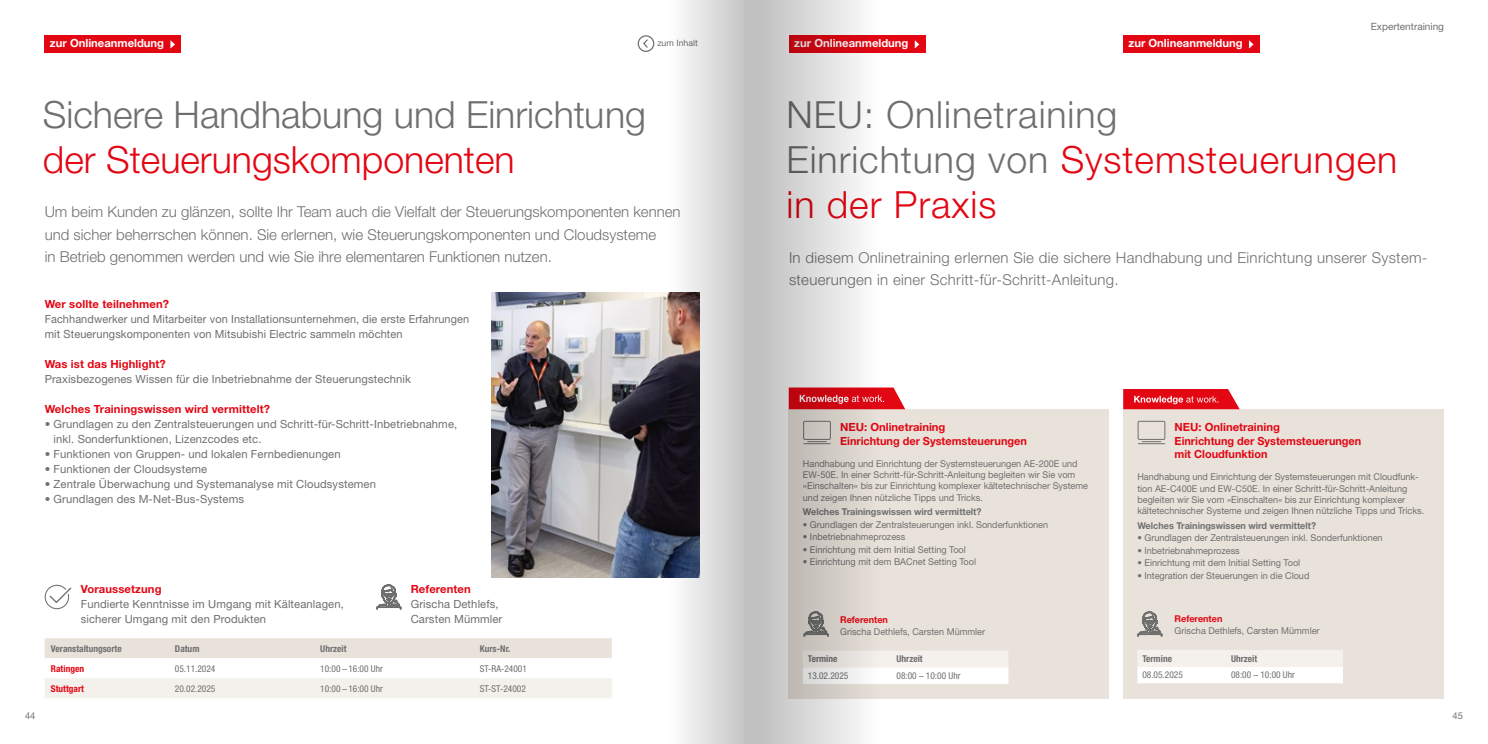
<style>
.page{position:relative;width:1488px;height:744px;background:#fff}
.page>*{position:absolute;margin:0;border:0;box-sizing:border-box;transform-origin:0 0}
.t1{font:300 37.5px/45px "Helvetica Neue LT Pro";letter-spacing:.025em;color:#706f6f}
.t2{font:300 37.5px "Helvetica Neue LT Pro";color:#706f6f}
.t3{font:300 37.5px "Helvetica Neue LT Pro";color:#e30613}
.t4{font:300 15px/22.5px "Helvetica Neue LT Pro";color:#706f6f}
.t5{font:300 15px/22.5px "Helvetica Neue LT Pro";letter-spacing:.02em;color:#706f6f}
.t6{font:11.25px/15px "Helvetica Neue LT Pro";letter-spacing:.01em;color:#706f6f}
.t7{font:700 11.25px/13.5px "Helvetica Neue LT Pro";color:#e30613}
.t8{font:700 11.25px "Helvetica Neue LT Pro";color:#fff}
.t9{font:10px "Helvetica Neue LT Pro";color:#706f6f}
.t10{font:9.38px/11.2px "Helvetica Neue LT Pro";color:#706f6f}
.t11{font:condensed 9.38px "Helvetica Neue LT Pro";color:#706f6f}
.t12{font:700 9.38px "Helvetica Neue LT Pro";color:#706f6f}
.t13{font:700 condensed 9.38px "Helvetica Neue LT Pro";color:#706f6f}
.t14{font:700 9.38px "Helvetica Neue LT Pro";color:#e30613}
.t15{font:700 condensed 9.38px "Helvetica Neue LT Pro";color:#e30613}
.t16{font:8.75px "Helvetica Neue LT Pro";color:#706f6f}
.s1{color:#e30613}
</style>
<div class="page">
<img style="left:491px;top:292px;width:96px;height:286px">
<svg style="left:377px;top:585px;width:24px;height:24px"></svg>
<svg style="left:45px;top:585px;width:26px;height:24px"></svg>
<svg style="left:45px;top:638px;width:542px;height:60px"></svg>
<div style="left:788px;top:409px;width:320px;height:289px;background:#e8e2da"></div>
<svg style="left:885px;top:651px;width:123px;height:33px;background:#f9f7f5"></svg>
<svg style="left:885px;top:387px;width:20px;height:22px"></svg>
<div style="left:1123px;top:409px;width:320px;height:289px;background:#e8e2da"></div>
<svg style="left:1137px;top:650px;width:206px;height:33px;background:#f9f7f5"></svg>
<svg style="left:1123px;top:389px;width:116px;height:20px;background:#e62732"></svg>
<div style="left:1137px;top:421px;width:28px;height:19px;border:1px solid #706f6f"></div>
<svg style="left:1138px;top:441px;width:26px;height:3px"></svg>
<svg style="left:1137px;top:612px;width:25px;height:24px"></svg>
<div style="left:45px;top:35px;width:136px;height:17px;background:#e30613"></div>
<svg style="left:170px;top:40px;width:5px;height:9px"></svg>
<div style="left:789px;top:35px;width:136px;height:17px;background:#e30613"></div>
<svg style="left:914px;top:40px;width:5px;height:9px"></svg>
<div style="left:1123px;top:35px;width:136px;height:17px;background:#e30613"></div>
<svg style="left:1249px;top:40px;width:4px;height:9px"></svg>
<svg style="left:587px;top:0;width:157px;height:744px"></svg>
<svg style="left:744px;top:0;width:141px;height:744px"></svg>
<p class="t8" style="left:50px;top:36px;width:116px">zur Onlineanmeldung</p>
<p class="t16" style="left:657px;top:38px;width:42px">zum Inhalt</p>
<p class="t8" style="left:794px;top:36px;width:116px">zur Onlineanmeldung</p>
<p class="t8" style="left:1128px;top:36px;width:116px">zur Onlineanmeldung</p>
<p class="t9" style="left:1370px;top:20px;width:75px">Expertentraining</p>
<h1 class="t2" style="left:43px;top:91px;width:604px">Sichere Handhabung und Einrichtung</h1>
<h1 class="t3" style="left:43px;top:136px;width:473px">der Steuerungskomponenten</h1>
<p class="t4" style="left:45px;top:200px;width:637px">Um beim Kunden zu glänzen, sollte Ihr Team auch die Vielfalt der Steuerungskomponenten kennen und sicher beherrschen können. Sie erlernen, wie Steuerungskomponenten und Cloudsysteme<br>in Betrieb genommen werden und wie Sie ihre elementaren Funktionen nutzen.</p>
<p class="t7" style="left:45px;top:296px;width:126px">Wer sollte teilnehmen?</p>
<p class="t6" style="left:45px;top:311px;width:426px">Fachhandwerker und Mitarbeiter von Installationsunternehmen, die erste Erfahrungen mit Steuerungskomponenten von Mitsubishi Electric sammeln möchten</p>
<p class="t7" style="left:45px;top:356px;width:123px">Was ist das Highlight?</p>
<p class="t6" style="left:45px;top:371px;width:368px">Praxisbezogenes Wissen für die Inbetriebnahme der Steuerungstechnik</p>
<p class="t7" style="left:45px;top:401px;width:227px">Welches Trainingswissen wird vermittelt?</p>
<p class="t6" style="left:54px;top:416px;width:405px;text-indent:-9px">• Grundlagen zu den Zentralsteuerungen und Schritt-für-Schritt-Inbetriebnahme, inkl. Sonderfunktionen, Lizenzcodes etc.</p>
<p class="t6" style="left:45px;top:446px;width:297px">• Funktionen von Gruppen- und lokalen Fernbedienungen</p>
<p class="t6" style="left:45px;top:461px;width:164px">• Funktionen der Cloudsysteme</p>
<p class="t6" style="left:45px;top:476px;width:333px">• Zentrale Überwachung und Systemanalyse mit Cloudsystemen</p>
<p class="t6" style="left:45px;top:491px;width:201px">• Grundlagen des M-Net-Bus-Systems</p>
<p class="t7" style="left:411px;top:582px;width:62px">Referenten</p>
<p class="t6" style="left:411px;top:596px;width:93px">Grischa Dethlefs,<br>Carsten Mümmler</p>
<p class="t7" style="left:81px;top:582px;width:82px">Voraussetzung</p>
<p class="t6" style="left:81px;top:596px;width:265px">Fundierte Kenntnisse im Umgang mit Kälteanlagen, sicherer Umgang mit den Produkten</p>
<p class="t13" style="left:51px;top:642px;width:72px">Veranstaltungsorte</p>
<p class="t13" style="left:175px;top:642px;width:26px">Datum</p>
<p class="t13" style="left:320px;top:642px;width:28px">Uhrzeit</p>
<p class="t13" style="left:480px;top:642px;width:32px">Kurs-Nr.</p>
<p class="t15" style="left:51px;top:662px;width:35px">Ratingen</p>
<p class="t11" style="left:175px;top:663px;width:42px">05.11.2024</p>
<p class="t11" style="left:320px;top:663px;width:64px">10:00 – 16:00 Uhr</p>
<p class="t11" style="left:480px;top:663px;width:49px">ST-RA-24001</p>
<p class="t15" style="left:51px;top:682px;width:34px">Stuttgart</p>
<p class="t11" style="left:175px;top:683px;width:42px">20.02.2025</p>
<p class="t11" style="left:320px;top:683px;width:64px">10:00 – 16:00 Uhr</p>
<p class="t11" style="left:480px;top:683px;width:48px">ST-ST-24002</p>
<h1 class="t1" style="left:786px;top:91px;width:612px">NEU: Onlinetraining<br>Einrichtung von <span class="s1">Systemsteuerungen in der Praxis</span></h1>
<h2 class="t5" style="left:789px;top:246px;width:640px">In diesem Onlinetraining erlernen Sie die sichere Handhabung und Einrichtung unserer System&shy;steuerungen in einer Schritt-für-Schritt-Anleitung.</h2>
<p class="t7" style="left:840px;top:420px;width:188px">NEU: Onlinetraining<br>Einrichtung der Systemsteuerungen</p>
<p class="t10" style="left:803px;top:458px;width:287px">Handhabung und Einrichtung der Systemsteuerungen AE-200E und EW-50E. In einer Schritt-für-Schritt-Anleitung begleiten wir Sie vom »Einschalten« bis zur Einrichtung komplexer kältetechnischer Systeme und zeigen Ihnen nützliche Tipps und Tricks.</p>
<p class="t12" style="left:803px;top:506px;width:180px">Welches Trainingswissen wird vermittelt?</p>
<p class="t10" style="left:803px;top:519px;width:247px">• Grundlagen der Zentralsteuerungen inkl. Sonderfunktionen</p>
<p class="t10" style="left:803px;top:531px;width:104px">• Inbetriebnahmeprozess</p>
<p class="t10" style="left:803px;top:544px;width:164px">• Einrichtung mit dem Initial Setting Tool</p>
<p class="t10" style="left:803px;top:556px;width:175px">• Einrichtung mit dem BACnet Setting Tool</p>
<p class="t14" style="left:840px;top:613px;width:49px">Referenten</p>
<p class="t10" style="left:840px;top:626px;width:147px">Grischa Dethlefs, Carsten Mümmler</p>
<p class="t13" style="left:808px;top:653px;width:31px">Termine</p>
<p class="t13" style="left:896px;top:653px;width:28px">Uhrzeit</p>
<p class="t11" style="left:808px;top:670px;width:42px">13.02.2025</p>
<p class="t11" style="left:896px;top:670px;width:65px">08:00 – 10:00 Uhr</p>
<p class="t7" style="left:1174px;top:420px;width:188px">NEU: Onlinetraining<br>Einrichtung der Systemsteuerungen mit Cloudfunktion</p>
<p class="t10" style="left:1137px;top:471px;width:288px">Handhabung und Einrichtung der Systemsteuerungen mit Cloudfunk&shy;tion AE-C400E und EW-C50E. In einer Schritt-für-Schritt-Anleitung begleiten wir Sie vom »Einschalten« bis zur Einrichtung komplexer kältetechnischer Systeme und zeigen Ihnen nützliche Tipps und Tricks.</p>
<p class="t12" style="left:1137px;top:519px;width:180px">Welches Trainingswissen wird vermittelt?</p>
<p class="t10" style="left:1137px;top:532px;width:247px">• Grundlagen der Zentralsteuerungen inkl. Sonderfunktionen</p>
<p class="t10" style="left:1137px;top:545px;width:104px">• Inbetriebnahmeprozess</p>
<p class="t10" style="left:1137px;top:557px;width:164px">• Einrichtung mit dem Initial Setting Tool</p>
<p class="t10" style="left:1137px;top:570px;width:173px">• Integration der Steuerungen in die Cloud</p>
<p class="t14" style="left:1174px;top:612px;width:49px">Referenten</p>
<p class="t10" style="left:1174px;top:625px;width:147px">Grischa Dethlefs, Carsten Mümmler</p>
<p class="t13" style="left:1142px;top:652px;width:31px">Termine</p>
<p class="t13" style="left:1231px;top:652px;width:28px">Uhrzeit</p>
<p class="t11" style="left:1142px;top:669px;width:42px">08.05.2025</p>
<p class="t11" style="left:1231px;top:669px;width:65px">08:00 – 10:00 Uhr</p>
<p class="t10" style="left:25px;top:710px;width:12px">44</p>
<p class="t10" style="left:1452px;top:710px;width:12px">45</p>
</div>
